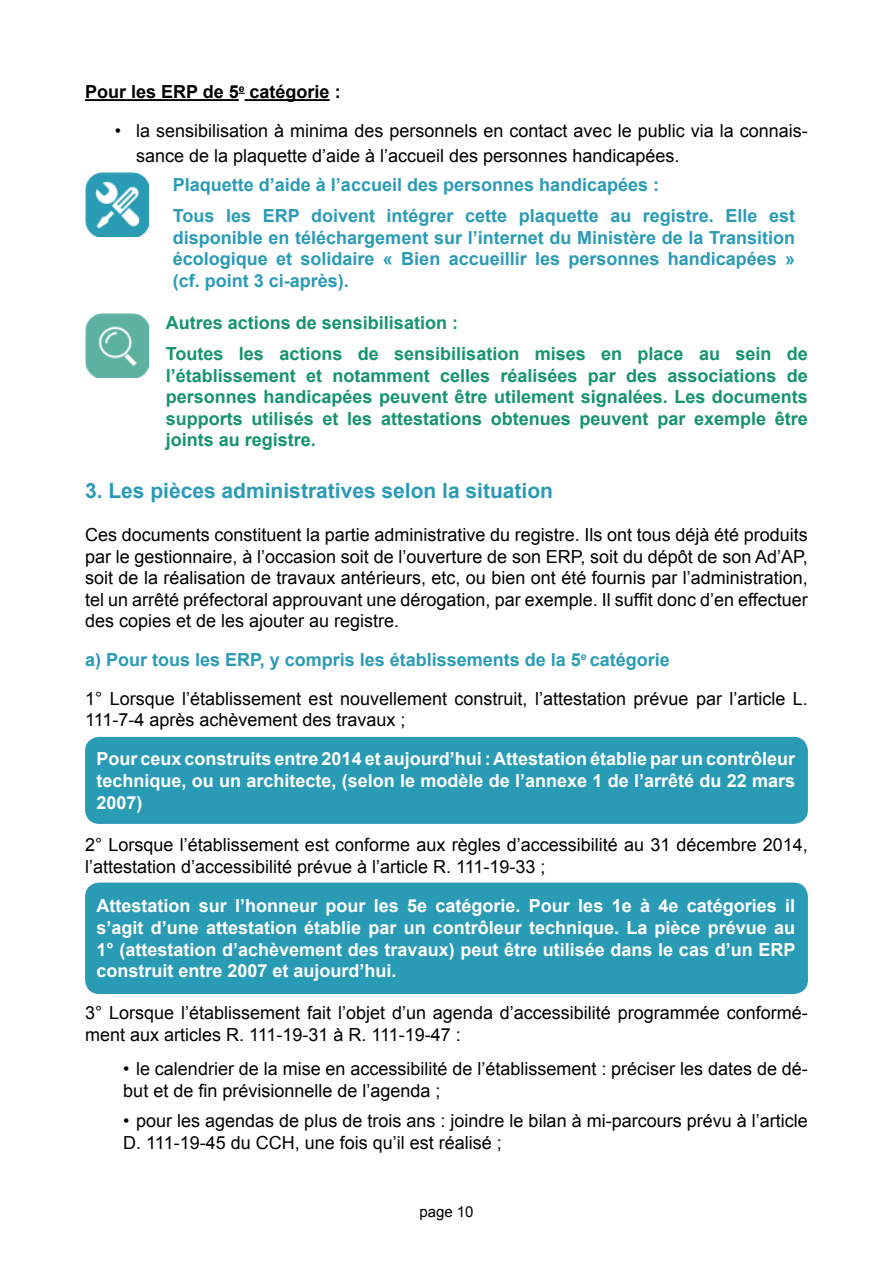
<style>
.page{position:relative;width:893px;height:1263px;background:#fff}
.page>*{position:absolute;margin:0;border:0;box-sizing:border-box;transform-origin:0 0}
.t1{font:700 21px "Arial";color:#2a9bb5}
.Paragraphe_par_défau{font:18px/21.6px "Arial";color:#000}
.Text_body{font:700 18px/21.6px "Arial";color:#fff;text-align:justify}
.Text_body-2{font:700 18px/21.6px "Arial";color:#2a9bb5;text-align:justify}
.Text_body-3{font:700 18px/21.6px "Arial";color:#15936f;text-align:justify}
.Paragraphe_par_défau-2{font:700 18px "Arial";color:#000}
.t2{font:15px "Arial";color:#000}
</style>
<div class="page">
<hr style="left:85px;top:99px;width:154px;height:2px;background:#000">
<hr style="left:245px;top:99px;width:85px;height:2px;background:#000">
<img style="left:85px;top:313px;width:64px;height:64px">
<img style="left:85px;top:173px;width:64px;height:64px">
<div style="left:87px;top:738px;width:719px;height:84px;background:#2a9bb5;border-radius:13px"></div>
<div style="left:85px;top:737px;width:723px;height:87px;border:3px solid #2a9bb5;border-radius:13px"></div>
<div style="left:87px;top:884px;width:719px;height:108px;background:#2a9bb5;border-radius:13px"></div>
<div style="left:85px;top:882px;width:723px;height:112px;border:3px solid #2a9bb5;border-radius:13px"></div>
<p class="Paragraphe_par_défau-2" style="left:85px;top:80px;width:257px">Pour les ERP de 5<sup>e</sup> catégorie :</p>
<p class="Paragraphe_par_défau" style="left:136px;top:118px;width:673px;line-height:25.2px;text-indent:-21px">• la sensibilisation à minima des personnels en contact avec le public via la connais&shy;sance de la plaquette d’aide à l’accueil des personnes handicapées.</p>
<p class="Text_body-2" style="left:173px;top:175px;width:488px">Plaquette d’aide à l’accueil des personnes handicapées :</p>
<p class="Text_body-2" style="left:173px;top:205px;width:624px">Tous les ERP doivent intégrer cette plaquette au registre. Elle est disponible en téléchargement sur l’internet du Ministère de la Transition écologique et solidaire « Bien accueillir les personnes handicapées » (cf. point 3 ci-après).</p>
<p class="Text_body-3" style="left:166px;top:313px;width:294px">Autres actions de sensibilisation :</p>
<p class="Text_body-3" style="left:166px;top:343px;width:644px">Toutes les actions de sensibilisation mises en place au sein de l’établissement et notamment celles réalisées par des associations de personnes handicapées peuvent être utilement signalées. Les documents supports utilisés et les attestations obtenues peuvent par exemple être joints au registre.</p>
<p class="t1" style="left:85px;top:477px;width:470px">3. Les pièces administratives selon la situation</p>
<p class="Paragraphe_par_défau" style="left:85px;top:524px;width:724px;text-align:justify">Ces documents constituent la partie administrative du registre. Ils ont tous déjà été produits par le gestionnaire, à l’occasion soit de l’ouverture de son ERP, soit du dépôt de son Ad’AP, soit de la réalisation de travaux antérieurs, etc, ou bien ont été fournis par l’administration, tel un arrêté préfectoral approuvant une dérogation, par exemple. Il suffit donc d’en effectuer des copies et de les ajouter au registre.</p>
<p class="Text_body-2" style="left:85px;top:649px;width:586px">a) Pour tous les ERP, y compris les établissements de la 5<sup>e</sup> catégorie</p>
<p class="Paragraphe_par_défau" style="left:85px;top:688px;width:724px">1° Lorsque l’établissement est nouvellement construit, l’attestation prévue par l’article L.<br>111-7-4 après achèvement des travaux ;</p>
<p class="Text_body" style="left:97px;top:749px;width:700px">Pour ceux construits entre 2014 et aujourd’hui : Attestation établie par un contrôleur technique, ou un architecte, (selon le modèle de l’annexe 1 de l’arrêté du 22 mars 2007)</p>
<p class="Paragraphe_par_défau" style="left:85px;top:834px;width:724px">2° Lorsque l’établissement est conforme aux règles d’accessibilité au 31 décembre 2014, l’attestation d’accessibilité prévue à l’article R. 111-19-33 ;</p>
<p class="Text_body" style="left:97px;top:896px;width:700px">Attestation sur l’honneur pour les 5e catégorie. Pour les 1e à 4e catégories il s’agit d’une attestation établie par un contrôleur technique. La pièce prévue au 1° (attestation d’achèvement des travaux) peut être utilisée dans le cas d’un ERP construit entre 2007 et aujourd’hui.</p>
<p class="Paragraphe_par_défau" style="left:85px;top:1002px;width:724px">3° Lorsque l’établissement fait l’objet d’un agenda d’accessibilité programmée conformé&shy;ment aux articles R. 111-19-31 à R. 111-19-47 :</p>
<p class="Paragraphe_par_défau" style="left:123px;top:1058px;width:686px">• le calendrier de la mise en accessibilité de l’établissement : préciser les dates de dé&shy;but et de fin prévisionnelle de l’agenda ;</p>
<p class="Paragraphe_par_défau" style="left:123px;top:1110px;width:686px">• pour les agendas de plus de trois ans : joindre le bilan à mi-parcours prévu à l’article<br>D. 111-19-45 du CCH, une fois qu’il est réalisé ;</p>
<p class="t2" style="left:419px;top:1202px;width:56px">page 10</p>
</div>
